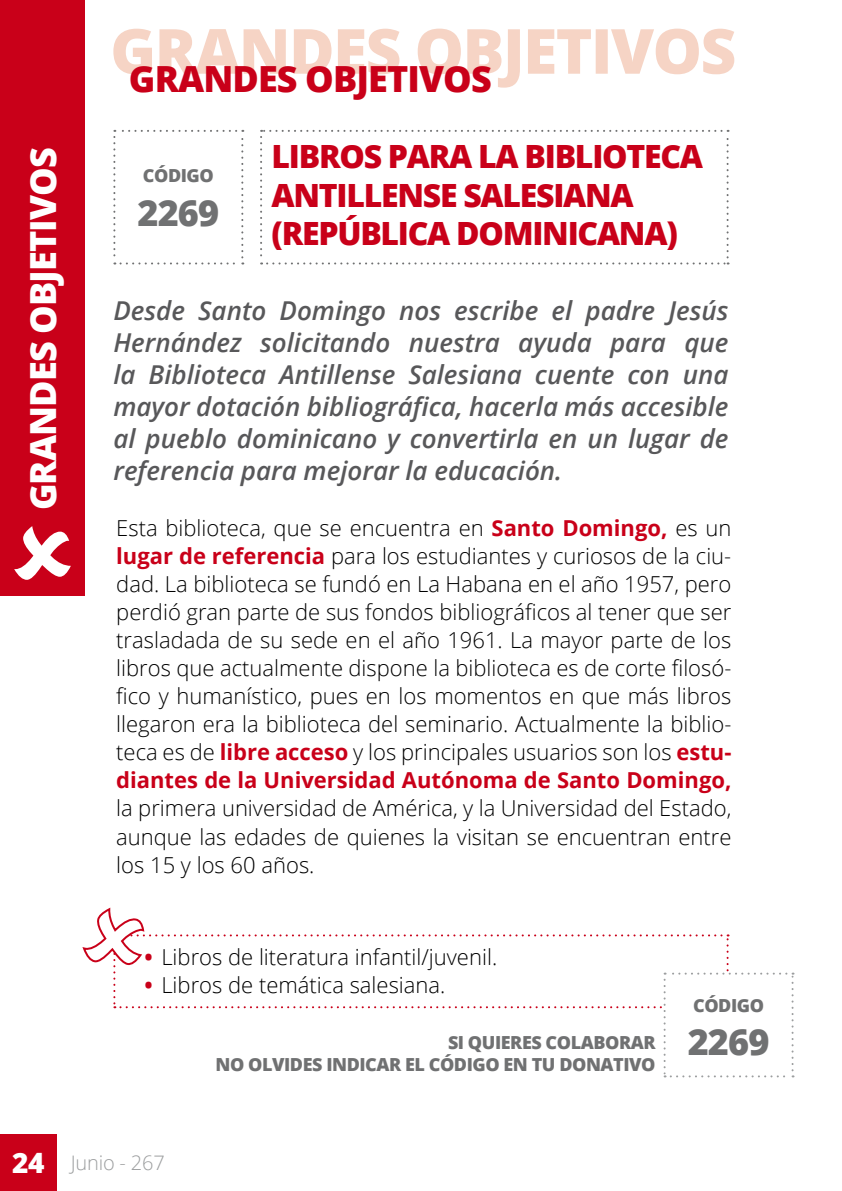
<style>
.page{position:relative;width:842px;height:1191px;background:#fff}
.page>*{position:absolute;margin:0;border:0;box-sizing:border-box;transform-origin:0 0}
.t1{font:800 36px "Open Sans";letter-spacing:-.025em;color:#fff}
.t2{font:800 36px "Open Sans";letter-spacing:-.025em;color:#c90019}
.t3{font:800 36px "Open Sans";letter-spacing:-.025em;color:#707172}
.t4{font:800 32px/38.4px "Open Sans";letter-spacing:-.04em;color:#c90019}
.t5{font:800 28px "Open Sans";color:#fff}
.t6{font:italic 600 26px/32px "Open Sans";color:#58585a;text-align:justify}
.t7{font:300 22px/28px "Open Sans";color:#000;text-align:justify}
.t8{font:300 20px "Open Sans";letter-spacing:-.01em;color:#9c9e9f}
.t9{font:800 18px/21.6px "Open Sans";letter-spacing:-.025em;color:#707172;text-align:right}
.s1{font-weight:700;color:#c90019}
</style>
<div class="page">
<svg style="left:113px;top:29px;width:621px;height:59px"></svg>
<div style="left:0;top:0;width:85px;height:595px;background:#c90019"></div>
<div style="left:0;top:1134px;width:57px;height:57px;background:#c90019"></div>
<svg style="left:14px;top:526px;width:57px;height:54px"></svg>
<svg style="left:113px;top:130px;width:130px;height:134px"></svg>
<svg style="left:260px;top:130px;width:469px;height:134px"></svg>
<svg style="left:82px;top:907px;width:711px;height:170px"></svg>
<h1 class="t1" style="left:16px;top:510px;width:361px;rotate:-90deg">GRANDES OBJETIVOS</h1>
<h1 class="t2" style="left:129px;top:51px;width:361px">GRANDES OBJETIVOS</h1>
<p class="t9" style="left:143px;top:164px;width:72px">CÓDIGO</p>
<h1 class="t3" style="left:138px;top:185px;width:83px">2269</h1>
<h2 class="t4" style="left:272px;top:136px;width:433px;text-indent:92px">S PARA LA BIB LIOTECA<br>ANTILLENSE SALESIANA (REPÚB</h2>
<h2 class="t4" style="left:272px;top:136px;width:19px">LIBRO</h2>
<h2 class="t4" style="left:381px;top:212px;width:119px">LICA DOMINI</h2>
<h2 class="t4" style="left:577px;top:212px;width:102px">CANA)</h2>
<p class="t6" style="left:113px;top:294px;width:617px">Desde Santo Domingo nos escribe el padre Jesús Hernández solicitando nuestra ayuda para que la Biblioteca Antillense Salesiana cuente con una mayor dotación bibliográfica, hacerla más accesible al pueblo dominicano y convertirla en un lugar de referencia para mejorar la educación.</p>
<p class="t7" style="left:116px;top:514px;width:617px">Esta biblioteca, que se encuentra en <span class="s1">Santo Domingo,</span> es un <span class="s1">lugar de referencia</span> para los estudiantes y curiosos de la ciu&shy;dad. La biblioteca se fundó en La Habana en el año 1957, pero perdió gran parte de sus fondos bibliográficos al tener que ser trasladada de su sede en el año 1961. La mayor parte de los libros que actualmente dispone la biblioteca es de corte filosó&shy;fico y humanístico, pues en los momentos en que más libros llegaron era la biblioteca del seminario. Actualmente la biblio&shy;teca es de <span class="s1">libre acceso</span> y los principales usuarios son los <span class="s1">estu&shy;diantes de la U niversidad Autónoma de Santo Domingo,</span></p>
<p class="t7" style="left:116px;top:794px;width:617px">la primera universidad de América, y la Universidad del Estado, aunque las edades de quienes la visitan se encuentran entre los 15 y los 60 años.</p>
<p class="t7" style="left:144px;top:942px;width:354px"><span class="s1">•</span> Libros de literatura infantil/juvenil.</p>
<p class="t7" style="left:144px;top:970px;width:303px"><span class="s1">•</span> Libros de temática salesiana.</p>
<p class="t9" style="left:215px;top:1030px;width:442px">SI QUIERES COLABORAR<br>NO OLVIDES INDICAR EL CÓDIGO EN TU DONATIVO</p>
<p class="t9" style="left:693px;top:993px;width:72px">CÓDIGO</p>
<h1 class="t3" style="left:688px;top:1014px;width:83px">2269</h1>
<p class="t5" style="left:12px;top:1141px;width:34px">24</p>
<p class="t8" style="left:71px;top:1149px;width:95px">Junio - 267</p>
</div>
